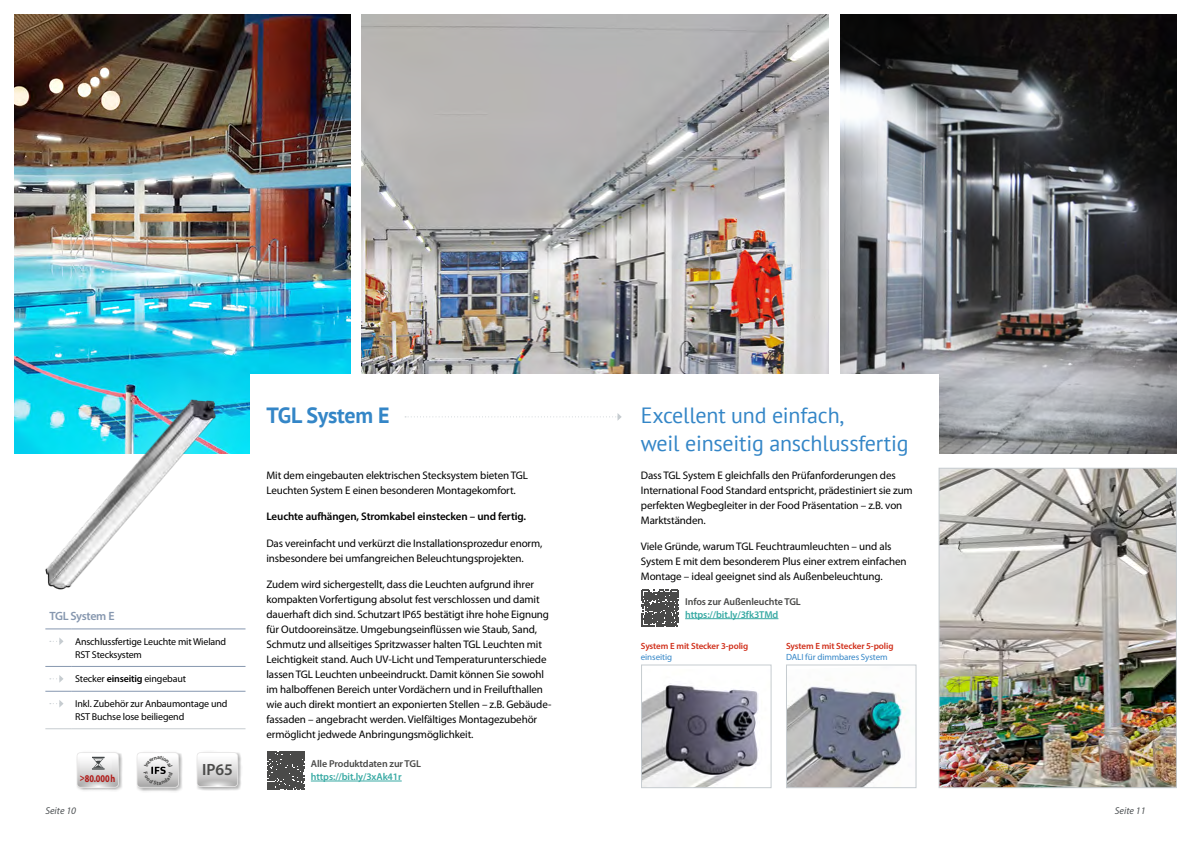
<style>
.page{position:relative;width:1191px;height:842px;background:#fff}
.page>*{position:absolute;margin:0;border:0;box-sizing:border-box;transform-origin:0 0}
.t1{font:22px/28px "PT Sans";letter-spacing:-.01em;color:#3486c7}
.t2{font:700 22px "PT Sans";letter-spacing:-.01em;color:#3486c7}
.t3{font:600 16.3px "Myriad Pro";color:#4a4a49}
.t4{font:600 12px "Myriad Pro";letter-spacing:-.03em;color:#8697af}
.t5{font:11px/15px "Myriad Pro";letter-spacing:-.01em;color:#000}
.t6{font:600 11px "Myriad Pro";letter-spacing:-.01em;color:#000}
.t7{font:700 10.4px "Myriad Pro";letter-spacing:-.01em;color:#b11917;scale:.8 1}
.t8{font:10px/13px "Myriad Pro";letter-spacing:-.015em;color:#000}
.t9{font:600 10px "Myriad Pro";letter-spacing:-.01em;color:#4a4a49}
.t10{font:600 10px "Myriad Pro";letter-spacing:-.01em;color:#39aaa4}
.t11{font:italic 10px "Myriad Pro";color:#505456}
.t12{font:600 9px "Myriad Pro";letter-spacing:-.01em;color:#d02e19}
.t13{font:9px "Myriad Pro";letter-spacing:-.01em;color:#3486c7}
.s1{font-weight:600}
</style>
<div class="page">
<img style="left:361px;top:14px;width:467px;height:360px">
<img style="left:840px;top:14px;width:336px;height:440px">
<img style="left:14px;top:14px;width:336px;height:360px">
<div style="left:250px;top:374px;width:688px;height:425px;background:#fff"></div>
<div style="left:0;top:340px;width:274px;height:308px;background:#fff;opacity:.5"></div>
<img style="left:37px;top:386px;width:193px;height:213px">
<svg style="left:45px;top:728px;width:26px;height:1px"></svg>
<hr style="left:71px;top:728px;width:174px;height:1px;background:#c6ccd0">
<svg style="left:45px;top:629px;width:26px;height:1px"></svg>
<hr style="left:71px;top:629px;width:174px;height:1px;background:#8697af">
<svg style="left:45px;top:666px;width:26px;height:1px"></svg>
<hr style="left:71px;top:666px;width:174px;height:1px;background:#8697af">
<svg style="left:45px;top:691px;width:26px;height:1px"></svg>
<hr style="left:71px;top:691px;width:174px;height:1px;background:#8697af">
<svg style="left:50px;top:637px;width:14px;height:8px"></svg>
<svg style="left:50px;top:675px;width:14px;height:8px"></svg>
<svg style="left:50px;top:700px;width:14px;height:7px"></svg>
<img style="left:136px;top:753px;width:46px;height:39px">
<svg style="left:137px;top:752px;width:42px;height:36px"></svg>
<img style="left:196px;top:752px;width:45px;height:38px">
<div style="left:197px;top:752px;width:41px;height:35px;background:#e8e7e7;border-radius:4px"></div>
<svg style="left:197px;top:753px;width:40px;height:38px"></svg>
<img style="left:76px;top:753px;width:46px;height:37px">
<svg style="left:77px;top:752px;width:42px;height:36px"></svg>
<svg style="left:77px;top:753px;width:41px;height:38px"></svg>
<img style="left:643px;top:683px;width:115px;height:103px">
<div style="left:641px;top:664px;width:130px;height:124px;border:1px solid #c6ccd0"></div>
<img style="left:788px;top:686px;width:120px;height:100px">
<div style="left:786px;top:664px;width:130px;height:124px;border:1px solid #c6ccd0"></div>
<img style="left:940px;top:470px;width:234px;height:316px">
<div style="left:938px;top:468px;width:238px;height:320px;border:1px solid #c6ccd0"></div>
<svg style="left:405px;top:413px;width:216px;height:8px"></svg>
<svg style="left:267px;top:752px;width:37px;height:37px"></svg>
<hr style="left:311px;top:781px;width:91px;height:1px;background:#39aaa4">
<svg style="left:642px;top:590px;width:36px;height:36px"></svg>
<hr style="left:685px;top:618px;width:93px;height:1px;background:#39aaa4">
<svg style="left:137px;top:753px;width:41px;height:34px"></svg>
<p class="t4" style="left:49px;top:609px;width:67px">TGL System E</p>
<p class="t8" style="left:75px;top:635px;width:153px">Anschlussfertige Leuchte mit Wieland<br>RST Stecksystem</p>
<p class="t8" style="left:75px;top:672px;width:112px">Stecker <span class="s1">einseitig</span> eingebaut</p>
<p class="t8" style="left:75px;top:697px;width:154px">Inkl. Zubehör zur Anbaumontage und<br>RST Buchse lose beiliegend</p>
<p class="t7" style="left:80px;top:771px;width:46px">&gt;80.000h</p>
<h2 class="t3" style="left:202px;top:759px;width:32px">IP65</h2>
<h1 class="t2" style="left:266px;top:400px;width:125px">TGL System E</h1>
<p class="t5" style="left:266px;top:468px;width:263px">Mit dem eingebauten elektrischen Stecksystem bieten TGL<br>Leuchten System E einen besonderen Montagekomfort.</p>
<p class="t6" style="left:266px;top:510px;width:261px">Leuchte aufhängen, Stromkabel einstecken – und fertig.</p>
<p class="t5" style="left:266px;top:535px;width:277px">Das vereinfacht und verkürzt die Installationsprozedur enorm, insbesondere bei umfangreichen Beleuchtungsprojekten.</p>
<p class="t5" style="left:266px;top:577px;width:286px">Zudem wird sichergestellt, dass die Leuchten aufgrund ihrer kompakten Vorfertigung absolut fest verschlossen und damit dauerhaft dich sind. Schutzart IP65 bestätigt ihre hohe Eignung für Outdooreinsätze. Umgebungseinflüssen wie Staub, Sand, Schmutz und allseitiges Spritzwasser halten TGL Leuchten mit Leichtigkeit stand. Auch UV-Licht und Temperaturunterschiede lassen TGL Leuchten unbeeindruckt. Damit können Sie sowohl im halboffenen Bereich unter Vordächern und in Freilufthallen wie auch direkt montiert an exponierten Stellen – z.B. Gebäude&shy;fassaden – angebracht werden. Vielfältiges Montagezubehör ermöglicht jedwede Anbringungsmöglichkeit.</p>
<p class="t9" style="left:311px;top:757px;width:112px">Alle Produktdaten zur TGL</p>
<p class="t10" style="left:311px;top:770px;width:92px">https://bit.ly/3xAk41r</p>
<h1 class="t1" style="left:641px;top:400px;width:269px">Excellent und einfach,<br>weil einseitig anschlussfertig</h1>
<p class="t5" style="left:641px;top:468px;width:273px">Dass TGL System E gleichfalls den Prüfanforderungen des International Food Standard entspricht, prädestiniert sie zum perfekten Wegbegleiter in der Food Präsentation – z.B. von Marktständen.</p>
<p class="t5" style="left:641px;top:539px;width:267px">Viele Gründe, warum TGL Feuchtraumleuchten – und als<br>System E mit dem besonderem Plus einer extrem einfachen<br>Montage – ideal geeignet sind als Außenbeleuchtung.</p>
<p class="t9" style="left:685px;top:595px;width:117px">Infos zur Außenleuchte TGL</p>
<p class="t10" style="left:685px;top:608px;width:95px">https://bit.ly/3fk3TMd</p>
<p class="t12" style="left:641px;top:640px;width:109px">System E mit Stecker 3-polig</p>
<p class="t13" style="left:641px;top:651px;width:33px">einseitig</p>
<p class="t12" style="left:786px;top:641px;width:109px">System E mit Stecker 5-polig</p>
<p class="t13" style="left:786px;top:652px;width:103px">DALI für dimmbares System</p>
<p class="t11" style="left:45px;top:804px;width:32px">Seite 10</p>
<p class="t11" style="left:1114px;top:804px;width:32px">Seite 11</p>
</div>
